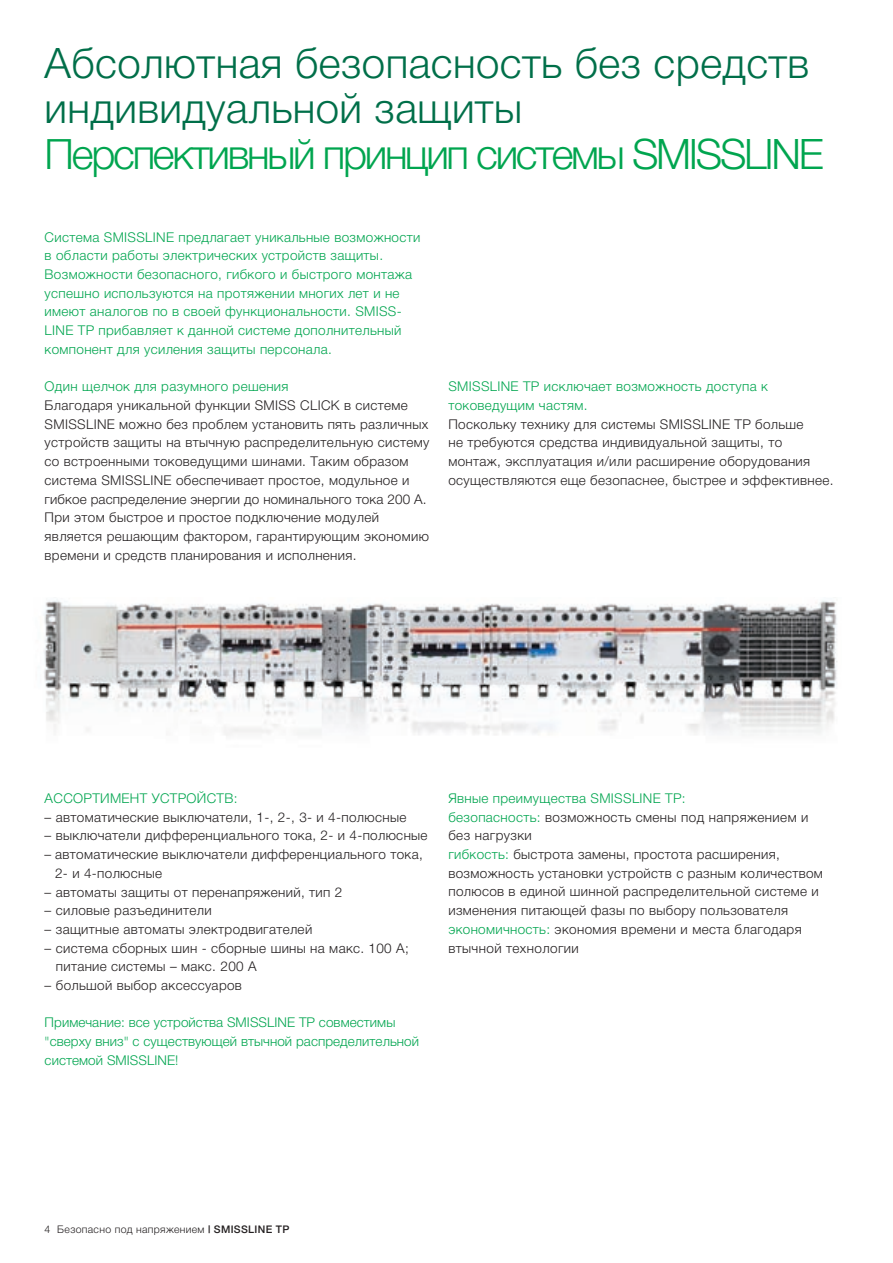
<style>
.page{position:relative;width:893px;height:1263px;background:#fff}
.page>*{position:absolute;margin:0;border:0;box-sizing:border-box;transform-origin:0 0}
.t1{font:300 42px/45.5px "Helvetica Neue LTCYR";letter-spacing:.01em;color:#006f49}
.t2{font:300 13.5px/18.8px "Helvetica Neue LTCYR";letter-spacing:.025em;color:#231f20}
.t3{font:300 13.5px/18.8px "Helvetica Neue LTCYR";letter-spacing:.025em;color:#00a54f}
.t4{font:300 13.5px/18.8px "Helvetica Neue LTCYR";letter-spacing:.005em;color:#00a54f}
.t5{font:300 10.5px "Helvetica Neue LTCYR";letter-spacing:.03em;color:#231f20}
.s1{color:#00a54f}
.s2{font-family:"Helvetica Neue";color:#00a54f}
.s3{font-family:"Helvetica Neue"}
.s4{font-family:"Helvetica Neue";font-weight:500}
</style>
<div class="page">
<img style="left:44px;top:600px;width:794px;height:136px">
<h1 class="t1" style="left:45px;top:40px;width:780px">Абсолютная безопасность без средств индивидуальной защиты<br><span class="s1">Перспективный принцип системы</span> <span class="s2">SMISSLINE</span></h1>
<p class="t3" style="left:45px;top:227px;width:377px">Система SMISSLINE предлагает уникальные возможности в области работы электрических устройств защиты.<br>Возможности безопасного, гибкого и быстрого монтажа успешно используются на протяжении многих лет и не имеют аналогов по в своей функциональности. SMISS-LINE TP прибавляет к данной системе дополнительный компонент для усиления защиты персонала.</p>
<p class="t3" style="left:45px;top:377px;width:245px">Один щелчок для разумного решения</p>
<p class="t2" style="left:45px;top:396px;width:386px">Благодаря уникальной функции SMISS CLICK в системе SMISSLINE можно без проблем установить пять различных устройств защиты на втычную распределительную систему со встроенными токоведущими шинами. Таким образом система SMISSLINE обеспечивает простое, модульное и гибкое распределение энергии до номинального тока 200 A.<br>При этом быстрое и простое подключение модулей является решающим фактором, гарантирующим экономию времени и средств планирования и исполнения.</p>
<p class="t3" style="left:448px;top:377px;width:321px">SMISSLINE TP исключает возможность доступа к токоведущим частям.</p>
<p class="t2" style="left:448px;top:415px;width:387px">Поскольку технику для системы SMISSLINE TP больше<br>не требуются средства индивидуальной защиты, то монтаж, эксплуатация и/или расширение оборудования осуществляются еще безопаснее, быстрее и эффективнее.</p>
<p class="t3" style="left:45px;top:789px;width:194px">АССОРТИМЕНТ УСТРОЙСТВ:</p>
<p class="t2" style="left:45px;top:808px;width:363px"><span class="s3">–</span> автоматические выключатели, 1-, 2-, 3- и 4-полюсные</p>
<p class="t2" style="left:45px;top:826px;width:384px"><span class="s3">–</span> выключатели дифференциального тока, 2- и 4-полюсные</p>
<p class="t2" style="left:55px;top:845px;width:369px;text-indent:-11px"><span class="s3">–</span> автоматические выключатели дифференциального тока,<br>2- и 4-полюсные</p>
<p class="t2" style="left:45px;top:882px;width:299px"><span class="s3">–</span> автоматы защиты от перенапряжений, тип 2</p>
<p class="t2" style="left:45px;top:901px;width:169px"><span class="s3">–</span> силовые разъединители</p>
<p class="t2" style="left:45px;top:920px;width:269px"><span class="s3">–</span> защитные автоматы электродвигателей</p>
<p class="t2" style="left:56px;top:938px;width:354px;text-indent:-11px"><span class="s3">–</span> система сборных шин - сборные шины на макс. 100 A; питание системы – макс. 200 А</p>
<p class="t2" style="left:45px;top:976px;width:199px"><span class="s3">–</span> большой выбор аксессуаров</p>
<p class="t4" style="left:45px;top:1013px;width:376px">Примечание: все устройства SMISSLINE TP совместимы "сверху вниз" с существующей втычной распределительной системой SMISSLINE!</p>
<p class="t2" style="left:448px;top:789px;width:376px"><span class="s1">Явные преимущества SMISSLINE TP:<br>безопасность:</span> возможность смены под напряжением и без нагрузки<br><span class="s1">гибкость:</span> быстрота замены, простота расширения, возможность установки устройств с разным количеством полюсов в единой шинной распределительной системе и изменения питающей фазы по выбору пользователя <span class="s1">экономичность:</span> экономия времени и места благодаря втычной технологии</p>
<p class="t5" style="left:45px;top:1224px;width:246px"><span class="s3">4</span> Безопасно под напряжением <span class="s4">| SMISSLINE TP</span></p>
</div>
